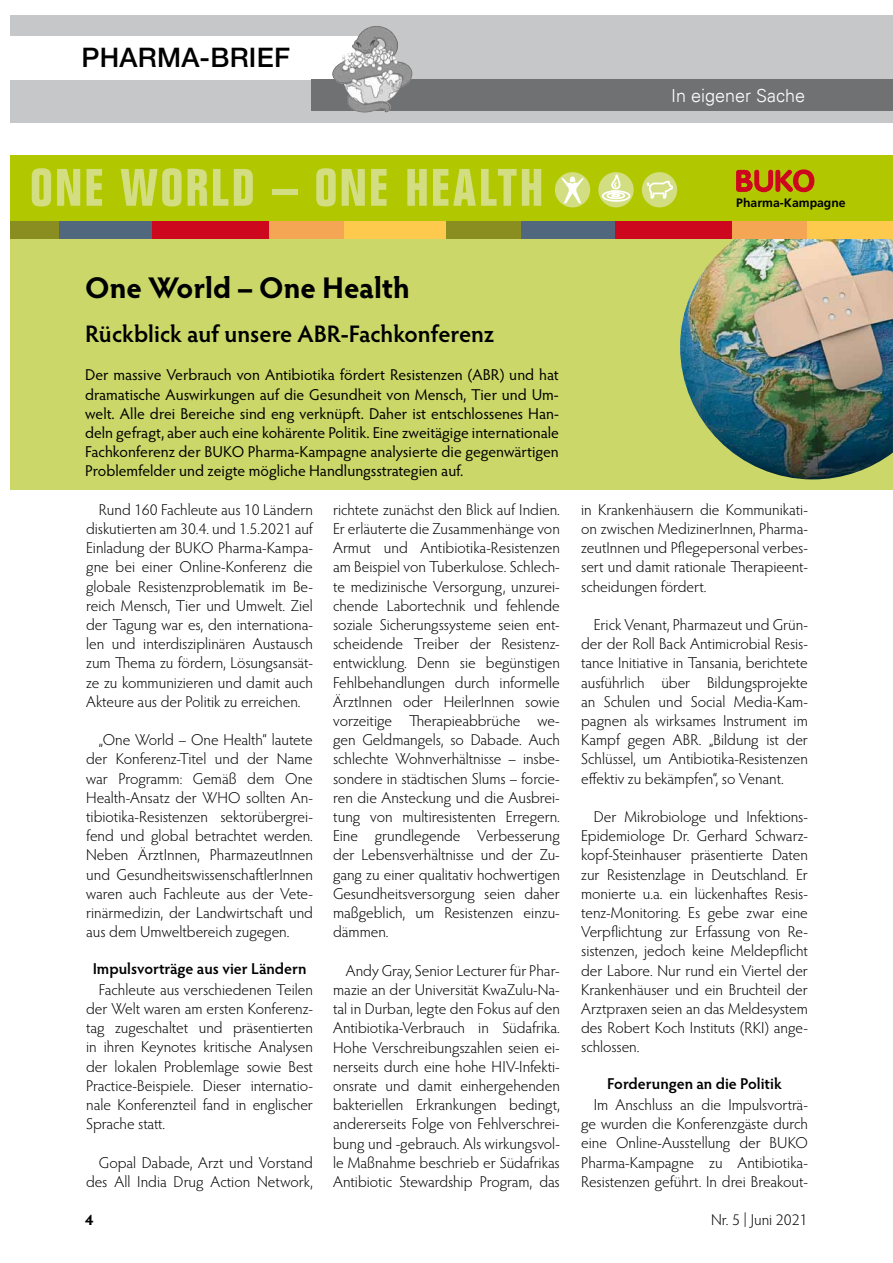
<style>
.page{position:relative;width:893px;height:1263px;background:#fff}
.page>*{position:absolute;margin:0;border:0;box-sizing:border-box;transform-origin:0 0}
.t1{font:700 condensed 51.6px "Folio";letter-spacing:.04em;color:#d3de82}
.t2{font:700 30px "Hypatia Sans Pro";color:#000}
.t3{font:500 27px "Helvetica Neue LT";letter-spacing:.01em;color:#000}
.t4{font:24px "Hypatia Sans Pro Semibold 2";letter-spacing:-.005em;color:#000}
.t5{font:300 18px "Univers";color:#fff}
.t6{font:15.75px/19.2px "Hypatia Sans Pro Light 4";color:#000;text-align:justify}
.t7{font:15.75px/19.2px "Hypatia Sans Pro Regular 2";color:#000;text-align:justify}
.t8{font:15.75px "Hypatia Sans Pro Semibold 2";color:#000}
.t9{font:15.75px "Hypatia Sans Pro Light 5";color:#000}
.t10{font:700 15px "Hypatia Sans Pro";color:#000}
.t11{font:700 12.3px "Frutiger LT Std";color:#000}
</style>
<div class="page">
<div style="left:10px;top:15px;width:868px;height:108px;background:#c6c7c8"></div>
<div style="left:8px;top:36px;width:363px;height:43px;background:#fff"></div>
<div style="left:311px;top:79px;width:567px;height:32px;background:#707172"></div>
<img style="left:344px;top:26px;width:30px;height:34px">
<div style="left:862px;top:15px;width:31px;height:108px;background:#c6c7c8"></div>
<div style="left:846px;top:79px;width:47px;height:32px;background:#707172"></div>
<div style="left:10px;top:155px;width:883px;height:335px;background:#cbd869"></div>
<img style="left:680px;top:239px;width:213px;height:240px">
<div style="left:10px;top:155px;width:883px;height:75px;background:#b1c800"></div>
<div style="left:512px;top:221px;width:159px;height:18px;background:#51677d"></div>
<div style="left:50px;top:221px;width:159px;height:18px;background:#51677d"></div>
<div style="left:788px;top:221px;width:105px;height:18px;background:#fdca4d"></div>
<div style="left:326px;top:221px;width:131px;height:18px;background:#fdca4d"></div>
<div style="left:615px;top:221px;width:146px;height:18px;background:#cd071e"></div>
<div style="left:153px;top:221px;width:146px;height:18px;background:#cd071e"></div>
<div style="left:446px;top:221px;width:75px;height:18px;background:#8a8e20"></div>
<div style="left:10px;top:221px;width:49px;height:18px;background:#8a8e20"></div>
<div style="left:732px;top:221px;width:74px;height:18px;background:#f5a655"></div>
<div style="left:270px;top:221px;width:74px;height:18px;background:#f5a655"></div>
<div style="left:555px;top:172px;width:35px;height:35px;background:#d3de82;border-radius:50%"></div>
<svg style="left:561px;top:177px;width:23px;height:26px"></svg>
<div style="left:642px;top:172px;width:35px;height:35px;background:#d3de82;border-radius:50%"></div>
<svg style="left:646px;top:180px;width:27px;height:19px"></svg>
<div style="left:598px;top:172px;width:36px;height:35px;background:#d3de82;border-radius:50%"></div>
<svg style="left:601px;top:172px;width:30px;height:31px"></svg>
<svg style="left:736px;top:169px;width:78px;height:23px"></svg>
<h3 class="t3" style="left:81px;top:42px;width:210px">PHARMA-BRIEF</h3>
<h1 class="t1" style="left:30px;top:159px;width:515px">ONE WORLD – ONE HEALTH</h1>
<p class="t5" style="left:671px;top:85px;width:136px">In eigener Sache</p>
<p class="t11" style="left:736px;top:196px;width:111px">Pharma-Kampagne</p>
<h2 class="t2" style="left:85px;top:267px;width:326px">One World – One Health</h2>
<h3 class="t4" style="left:85px;top:317px;width:411px">Rückblick auf unsere ABR-Fachkonferenz</h3>
<p class="t7" style="left:85px;top:365px;width:475px">Der massive Verbrauch von Antibiotika fördert Resistenzen (ABR) und hat dramatische Auswirkungen auf die Gesundheit von Mensch, Tier und Um&shy;welt. Alle drei Bereiche sind eng verknüpft. Daher ist entschlossenes Han&shy;deln gefragt, aber auch eine kohärente Politik. Eine zweitägige internationale Fachkonferenz der BUKO Pharma-Kampagne analysierte die gegenwärtigen Problemfelder und zeigte mögliche Handlungsstrategien auf.</p>
<p class="t6" style="left:86px;top:499px;width:228px;text-indent:13px">Rund 160 Fachleute aus 10 Ländern diskutierten am 30.4. und 1.5.2021 auf Einladung der BUKO Pharma-Kampa&shy;gne bei einer Online-Konferenz die globale Resistenzproblematik im Be&shy;reich Mensch, Tier und Umwelt. Ziel der Tagung war es, den internationa&shy;len und interdisziplinären Austausch zum Thema zu fördern, Lösungsansät&shy;ze zu kommunizieren und damit auch Akteure aus der Politik zu erreichen.</p>
<p class="t6" style="left:86px;top:730px;width:228px;text-indent:13px">„One World – One Health“ lautete der Konferenz-Titel und der Name war Programm: Gemäß dem One Health-Ansatz der WHO sollten An&shy;tibiotika-Resistenzen sektorübergrei&shy;fend und global betrachtet werden.<br>Neben ÄrztInnen, PharmazeutInnen und GesundheitswissenschaftlerInnen waren auch Fachleute aus der Vete&shy;rinärmedizin, der Landwirtschaft und aus dem Umweltbereich zugegen.</p>
<p class="t8" style="left:93px;top:958px;width:215px">Impulsvorträge aus vier Ländern</p>
<p class="t6" style="left:86px;top:979px;width:228px;text-indent:13px">Fachleute aus verschiedenen Teilen der Welt waren am ersten Konferenz&shy;tag zugeschaltet und präsentierten in ihren Keynotes kritische Analysen der lokalen Problemlage sowie Best Practice-Beispiele. Dieser internatio&shy;nale Konferenzteil fand in englischer Sprache statt.</p>
<p class="t6" style="left:86px;top:1152px;width:228px;text-align:right">Gopal Dabade, Arzt und Vorstand des All India Drug Action Network,</p>
<p class="t6" style="left:333px;top:499px;width:228px">richtete zunächst den Blick auf Indien.<br>Er erläuterte die Zusammenhänge von Armut und Antibiotika-Resistenzen am Beispiel von Tuberkulose. Schlech&shy;te medizinische Versorgung, unzurei&shy;chende Labortechnik und fehlende soziale Sicherungssysteme seien ent&shy;scheidende Treiber der Resistenz&shy;entwicklung. Denn sie begünstigen Fehlbehandlungen durch informelle ÄrztInnen oder HeilerInnen sowie vorzeitige Therapieabbrüche we&shy;gen Geldmangels, so Dabade. Auch schlechte Wohnverhältnisse – insbe&shy;sondere in städtischen Slums – forcie&shy;ren die Ansteckung und die Ausbrei&shy;tung von multiresistenten Erregern.<br>Eine grundlegende Verbesserung der Lebensverhältnisse und der Zu&shy;gang zu einer qualitativ hochwertigen Gesundheitsversorgung seien daher maßgeblich, um Resistenzen einzu&shy;dämmen.</p>
<p class="t6" style="left:333px;top:960px;width:228px;text-indent:13px">Andy Gray, Senior Lecturer für Phar&shy;mazie an der Universität KwaZulu-Na&shy;tal in Durban, legte den Fokus auf den Antibiotika-Verbrauch in Südafrika.<br>Hohe Verschreibungszahlen seien ei&shy;nerseits durch eine hohe HIV-Infekti&shy;onsrate und damit einhergehenden bakteriellen Erkrankungen bedingt, andererseits Folge von Fehlverschrei&shy;bung und -gebrauch. Als wirkungsvol&shy;le Maßnahme beschrieb er Südafrikas Antibiotic Stewardship Program, das</p>
<p class="t6" style="left:581px;top:499px;width:228px">in Krankenhäusern die Kommunikati&shy;on zwischen MedizinerInnen, Pharma&shy;zeutInnen und Pflegepersonal verbes&shy;sert und damit rationale Therapieent&shy;scheidungen fördert.</p>
<p class="t6" style="left:581px;top:615px;width:228px;text-indent:13px">Erick Venant, Pharmazeut und Grün&shy;der der Roll Back Antimicrobial Resis&shy;tance Initiative in Tansania, berichtete ausführlich über Bildungsprojekte an Schulen und Social Media-Kam&shy;pagnen als wirksames Instrument im Kampf gegen ABR. „Bildung ist der Schlüssel, um Antibiotika-Resistenzen effektiv zu bekämpfen“, so Venant.</p>
<p class="t6" style="left:581px;top:807px;width:228px;text-indent:13px">Der Mikrobiologe und Infektions-Epidemiologe Dr. Gerhard Schwarz&shy;kopf-Steinhauser präsentierte Daten zur Resistenzlage in Deutschland. Er monierte u.a. ein lückenhaftes Resis&shy;tenz-Monitoring. Es gebe zwar eine Verpflichtung zur Erfassung von Re&shy;sistenzen, jedoch keine Meldepflicht der Labore. Nur rund ein Viertel der Krankenhäuser und ein Bruchteil der Arztpraxen seien an das Meldesystem des Robert Koch Instituts (RKI) ange&shy;schlossen.</p>
<p class="t8" style="left:607px;top:1073px;width:176px">Forderungen an die Politik</p>
<p class="t6" style="left:581px;top:1095px;width:228px;text-indent:13px">Im Anschluss an die Impulsvorträ&shy;ge wurden die Konferenzgäste durch eine Online-Ausstellung der BUKO Pharma-Kampagne zu Antibiotika-Resistenzen geführt. In drei Breakout-</p>
<p class="t10" style="left:85px;top:1209px;width:10px">4</p>
<p class="t9" style="left:711px;top:1210px;width:98px">Nr. 5 | Juni 2021</p>
</div>
